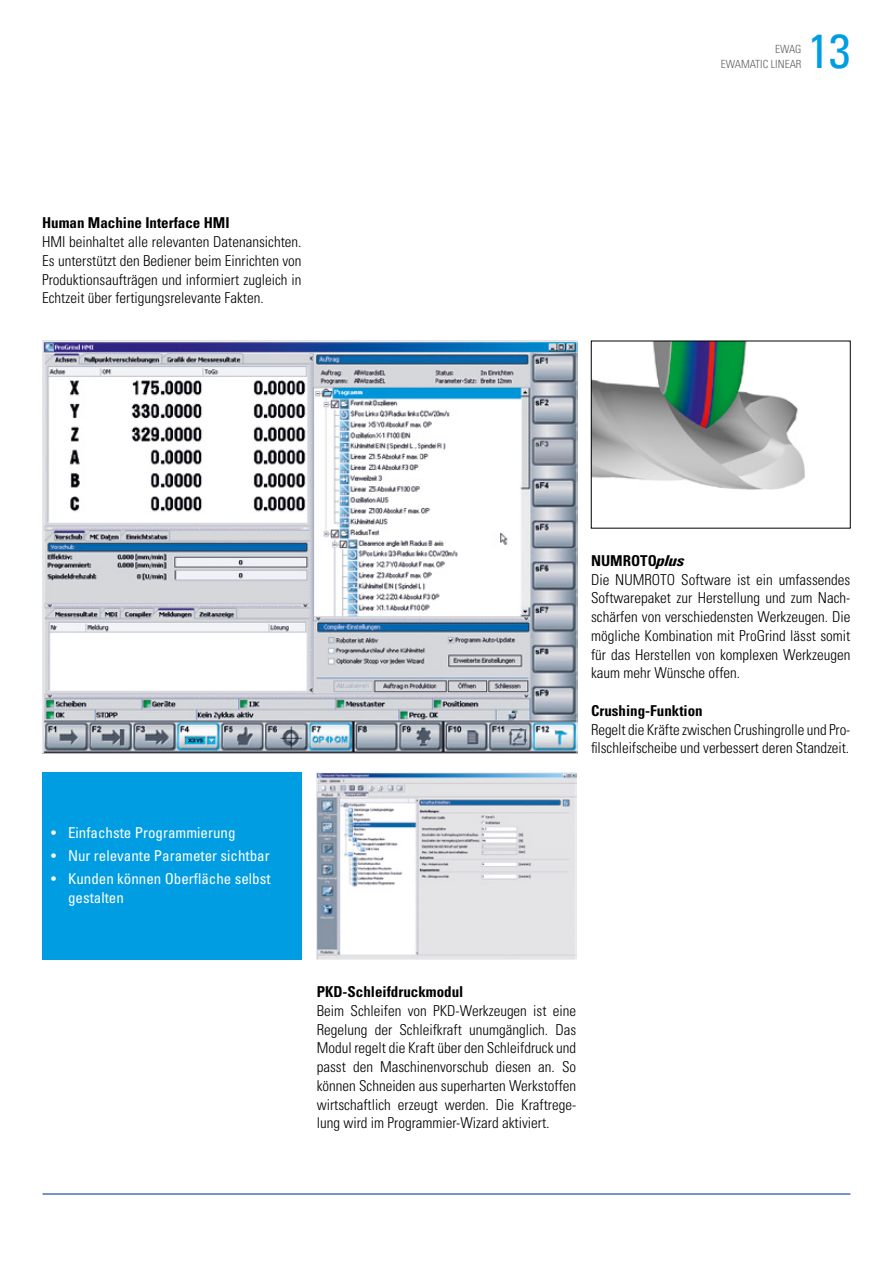
<style>
.page{position:relative;width:893px;height:1263px;background:#fff}
.page>*{position:absolute;margin:0;border:0;box-sizing:border-box;transform-origin:0 0}
.t1{font:condensed 48px "Univers LT";color:#009de2}
.t2{font:300 condensed 15px/18.8px "Univers LT";color:#000;text-align:justify}
.t3{font:condensed 15px/18.8px "Univers LT";color:#fff}
.t4{font:700 condensed 15px "Univers LT";color:#000}
.t5{font:300 condensed 11.25px/15px "Univers LT";color:#626262;text-align:right}
.s1{font-weight:700}
.s2{font-family:"Linotype Univers";font-weight:900;font-style:italic}
</style>
<div class="page">
<hr style="left:43px;top:1193px;width:807px;height:1px;background:#004992">
<div style="left:43px;top:772px;width:259px;height:188px;background:#009de2"></div>
<img style="left:43px;top:341px;width:534px;height:412px">
<img style="left:593px;top:343px;width:212px;height:146px">
<img style="left:317px;top:772px;width:259px;height:188px">
<p class="t4" style="left:42px;top:214px;width:189px">Human Machine Interface HMI</p>
<p class="t2" style="left:42px;top:232px;width:261px">HMI beinhaltet alle relevanten Datenansichten.<br>Es unterstützt den Bediener beim Einrichten von Produktionsaufträgen und informiert zugleich in Echtzeit über fertigungsrelevante Fakten.</p>
<p class="t5" style="left:721px;top:42px;width:82px">EWAG<br>EWAMATIC LINEAR</p>
<h1 class="t1" style="left:808px;top:21px;width:44px">13</h1>
<p class="t3" style="left:51px;top:823px;width:186px">• Einfachste Programmierung</p>
<p class="t3" style="left:51px;top:846px;width:220px">• Nur relevante Parameter sichtbar</p>
<p class="t3" style="left:68px;top:869px;width:204px;text-indent:-17px">• Kunden können Oberfläche selbst gestalten</p>
<p class="t2" style="left:591px;top:551px;width:261px;text-align:left"><span class="s1">NUMROTO</span><span class="s2">plus<br></span>Die NUMROTO Software ist ein umfassendes Softwarepaket zur Herstellung und zum Nach&shy;schärfen von verschiedensten Werkzeugen. Die mögliche Kombination mit ProGrind lässt somit für das Herstellen von komplexen Werkzeugen kaum mehr Wünsche offen.</p>
<p class="t4" style="left:591px;top:701px;width:113px">Crushing-Funktion</p>
<p class="t2" style="left:591px;top:720px;width:261px">Regelt die Kräfte zwischen Crushingrolle und Pro&shy;filschleifscheibe und verbessert deren Standzeit.</p>
<p class="t4" style="left:317px;top:982px;width:148px">PKD-Schleifdruckmodul</p>
<p class="t2" style="left:317px;top:1001px;width:261px">Beim Schleifen von PKD-Werkzeugen ist eine Regelung der Schleifkraft unumgänglich. Das Modul regelt die Kraft über den Schleifdruck und passt den Maschinenvorschub diesen an. So können Schneiden aus superharten Werkstoffen wirtschaftlich erzeugt werden. Die Kraftrege&shy;lung wird im Programmier-Wizard aktiviert.</p>
</div>
